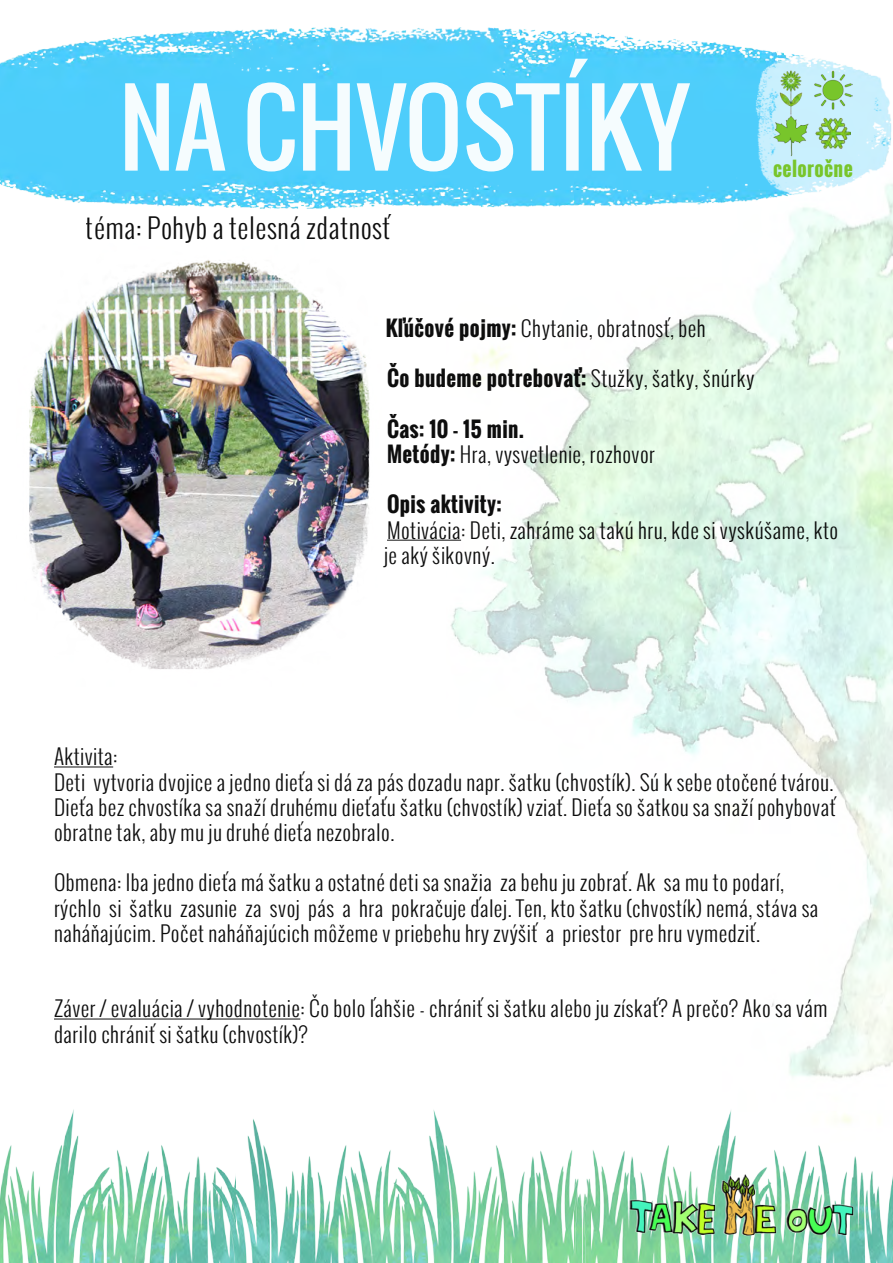
<style>
.page{position:relative;width:893px;height:1263px;background:#fff}
.page>*{position:absolute;margin:0;border:0;box-sizing:border-box;transform-origin:0 0}
.t1{font:99.9px "Oswald";color:#fff}
.t2{font:300 27px "Oswald";letter-spacing:.02em;color:#000}
.t3{font:300 21px/25.2px "Oswald";letter-spacing:.02em;color:#000}
.t4{font:700 21px "Oswald";letter-spacing:.02em;color:#000}
.t5{font:700 19.65px "Oswald";letter-spacing:.02em;color:#78c52b}
.s1{font-weight:700}
.s2{font-weight:300}
</style>
<div class="page">
<img style="left:446px;top:211px;width:447px;height:867px">
<img style="left:0;top:1109px;width:211px;height:154px">
<img style="left:590px;top:1110px;width:303px;height:153px">
<img style="left:211px;top:1110px;width:379px;height:153px">
<hr style="left:387px;top:540px;width:74px;height:1px;background:#000">
<hr style="left:54px;top:767px;width:59px;height:1px;background:#000">
<hr style="left:54px;top:1019px;width:246px;height:1px;background:#000">
<img style="left:0;top:27px;width:893px;height:184px">
<img style="left:628px;top:1171px;width:227px;height:69px">
<img style="left:29px;top:260px;width:341px;height:409px">
<img style="left:754px;top:44px;width:139px;height:163px">
<img style="left:774px;top:68px;width:36px;height:46px">
<img style="left:772px;top:114px;width:38px;height:44px">
<img style="left:814px;top:70px;width:38px;height:40px">
<img style="left:815px;top:117px;width:35px;height:35px">
<h1 class="t1" style="left:119px;top:52px;width:572px">NA CHVOSTÍKY</h1>
<p class="t2" style="left:86px;top:210px;width:306px">téma: Pohyb a telesná zdatnosť</p>
<p class="t5" style="left:773px;top:154px;width:81px">celoročne</p>
<p class="t3" style="left:386px;top:316px;width:322px"><span class="s1">Kľúčové pojmy:</span> Chytanie, obratnosť, beh</p>
<p class="t4" style="left:387px;top:363px;width:369px">Čo budeme potrebovať: <span class="s2">Stužky, šatky, šnúrky</span></p>
<p class="t3" style="left:387px;top:416px;width:270px"><span class="s1">Čas: 10 - 15 min.<br>Metódy:</span> Hra, vysvetlenie, rozhovor</p>
<p class="t4" style="left:387px;top:489px;width:116px">Opis aktivity:</p>
<p class="t3" style="left:384px;top:517px;width:456px">Motivácia: Deti, zahráme sa takú hru, kde si vyskúšame, kto je aký šikovný.</p>
<p class="t3" style="left:54px;top:744px;width:783px">Aktivita:<br>Deti vytvoria dvojice a jedno dieťa si dá za pás dozadu napr. šatku (chvostík). Sú k sebe otočené tvárou.<br>Dieťa bez chvostíka sa snaží druhému dieťaťu šatku (chvostík) vziať. Dieťa so šatkou sa snaží pohybovať obratne tak, aby mu ju druhé dieťa nezobralo.</p>
<p class="t3" style="left:54px;top:870px;width:766px">Obmena: Iba jedno dieťa má šatku a ostatné deti sa snažia za behu ju zobrať. Ak sa mu to podarí, rýchlo si šatku zasunie za svoj pás a hra pokračuje ďalej. Ten, kto šatku (chvostík) nemá, stáva sa naháňajúcim. Počet naháňajúcich môžeme v priebehu hry zvýšiť a priestor pre hru vymedziť.</p>
<p class="t3" style="left:54px;top:996px;width:775px">Záver / evaluácia / vyhodnotenie: Čo bolo ľahšie - chrániť si šatku alebo ju získať? A prečo? Ako sa vám darilo chrániť si šatku (chvostík)?</p>
</div>
